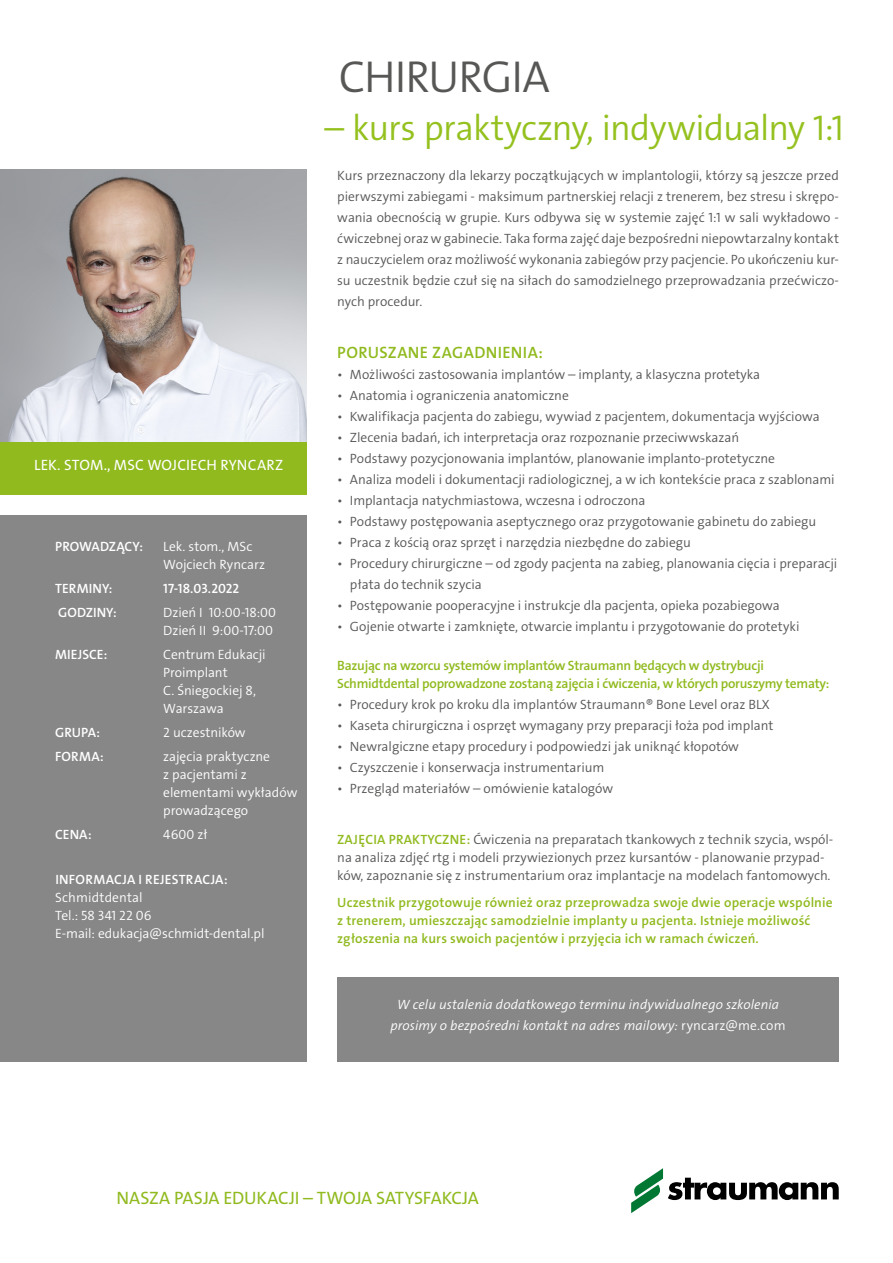
<style>
.page{position:relative;width:893px;height:1263px;background:#fff}
.page>*{position:absolute;margin:0;border:0;box-sizing:border-box;transform-origin:0 0}
.t1{font:45px "The Sans LP4 Se Lig";letter-spacing:-.025em;color:#575756}
.t2{font:36px "The Sans LP4 Se Lig";letter-spacing:-.02em;color:#95c11f}
.t3{font:18px "The Sans LP5 Plain";letter-spacing:-.01em;color:#90ba1e}
.t4{font:16.5px "The Sans LP6 Se Bld";letter-spacing:.02em;color:#90ba1e}
.t5{font:15px "The Sans LP5 Plain";letter-spacing:.01em;color:#fff}
.t6{font:13.5px/21px "The Sans LP4 Se Lig";color:#575756}
.t7{font:13.5px/18px "The Sans LP4 Se Lig";letter-spacing:-.005em;color:#fff}
.t8{font:13.5px/18px "The Sans LP6 Se Bld";letter-spacing:.005em;color:#90ba1e}
.t9{font:13.5px/18px "The Sans LP6 Se Bld";letter-spacing:-.02em;color:#90ba1e}
.t10{font:13.5px/21px "The Sans LP4 Se Lig IT";letter-spacing:.005em;color:#fff;text-align:center}
.t11{font:13.5px "The Sans LP6 Se Bld";letter-spacing:.005em;color:#fff}
.s1{font-family:"The Sans LP6 Se Bld";color:#90ba1e}
.s2{font-family:"The Sans LP4 Se Lig"}
</style>
<div class="page">
<img style="left:0;top:169px;width:306px;height:273px">
<div style="left:0;top:442px;width:306px;height:53px;background:#90ba1e"></div>
<div style="left:0;top:515px;width:306px;height:547px;background:#878787"></div>
<svg style="left:631px;top:1168px;width:208px;height:45px"></svg>
<div style="left:337px;top:978px;width:502px;height:84px;background:#878787"></div>
<p class="t5" style="left:34px;top:455px;width:251px">LEK. STOM., MSC WOJCIECH RYNCARZ</p>
<p class="t11" style="left:55px;top:537px;width:89px">PROWADZĄCY:</p>
<p class="t7" style="left:163px;top:537px;width:103px">Lek. stom., MSc<br>Wojciech Ryncarz</p>
<p class="t11" style="left:55px;top:579px;width:59px">TERMINY:</p>
<p class="t11" style="left:163px;top:579px;width:78px">17-18.03.2022</p>
<p class="t11" style="left:58px;top:603px;width:60px">GODZINY:</p>
<p class="t7" style="left:163px;top:603px;width:114px">Dzień I 10:00-18:00<br>Dzień II 9:00-17:00</p>
<p class="t11" style="left:55px;top:645px;width:54px">MIEJSCE:</p>
<p class="t7" style="left:163px;top:645px;width:104px">Centrum Edukacji<br>Proimplant<br>C. Śniegockiej 8,<br>Warszawa</p>
<p class="t11" style="left:55px;top:723px;width:46px">GRUPA:</p>
<p class="t7" style="left:163px;top:723px;width:84px">2 uczestników</p>
<p class="t11" style="left:55px;top:747px;width:50px">FORMA:</p>
<p class="t7" style="left:163px;top:747px;width:136px">zajęcia praktyczne<br>z pacjentami z elementami wykładów prowadzącego</p>
<p class="t11" style="left:55px;top:825px;width:38px">CENA:</p>
<p class="t7" style="left:163px;top:825px;width:46px">4600 zł</p>
<p class="t11" style="left:55px;top:870px;width:174px">INFORMACJA I REJESTRACJA:</p>
<p class="t7" style="left:55px;top:888px;width:211px">Schmidtdental<br>Tel.: 58 341 22 06<br>E-mail: edukacja@schmidt-dental.pl</p>
<h1 class="t1" style="left:339px;top:48px;width:213px">CHIRURGIA</h1>
<h2 class="t2" style="left:324px;top:105px;width:521px">– kurs praktyczny, indywidualny 1:1</h2>
<p class="t6" style="left:337px;top:165px;width:503px;text-align:justify">Kurs przeznaczony dla lekarzy początkujących w implantologii, którzy są jeszcze przed pierwszymi zabiegami - maksimum partnerskiej relacji z trenerem, bez stresu i skrępo&shy;wania obecnością w grupie. Kurs odbywa się w systemie zajęć 1:1 w sali wykładowo - ćwiczebnej oraz w gabinecie. Taka forma zajęć daje bezpośredni niepowtarzalny kontakt z nauczycielem oraz możliwość wykonania zabiegów przy pacjencie. Po ukończeniu kur&shy;su uczestnik będzie czuł się na siłach do samodzielnego przeprowadzania przećwiczo&shy;nych procedur.</p>
<p class="t4" style="left:337px;top:342px;width:207px">PORUSZANE ZAGADNIENIA:</p>
<p class="t6" style="left:337px;top:364px;width:424px">• Możliwości zastosowania implantów – implanty, a klasyczna protetyka</p>
<p class="t6" style="left:337px;top:385px;width:233px">• Anatomia i ograniczenia anatomiczne</p>
<p class="t6" style="left:337px;top:406px;width:484px">• Kwalifikacja pacjenta do zabiegu, wywiad z pacjentem, dokumentacja wyjściowa</p>
<p class="t6" style="left:337px;top:427px;width:403px">• Zlecenia badań, ich interpretacja oraz rozpoznanie przeciwwskazań</p>
<p class="t6" style="left:337px;top:448px;width:439px">• Podstawy pozycjonowania implantów, planowanie implanto-protetyczne</p>
<p class="t6" style="left:337px;top:469px;width:499px">• Analiza modeli i dokumentacji radiologicznej, a w ich kontekście praca z szablonami</p>
<p class="t6" style="left:337px;top:490px;width:310px">• Implantacja natychmiastowa, wczesna i odroczona</p>
<p class="t6" style="left:337px;top:511px;width:480px">• Podstawy postępowania aseptycznego oraz przygotowanie gabinetu do zabiegu</p>
<p class="t6" style="left:337px;top:532px;width:355px">• Praca z kością oraz sprzęt i narzędzia niezbędne do zabiegu</p>
<p class="t6" style="left:350px;top:553px;width:489px;text-indent:-13px">• Procedury chirurgiczne – od zgody pacjenta na zabieg, planowania cięcia i preparacji płata do technik szycia</p>
<p class="t6" style="left:337px;top:595px;width:444px">• Postępowanie pooperacyjne i instrukcje dla pacjenta, opieka pozabiegowa</p>
<p class="t6" style="left:337px;top:616px;width:464px">• Gojenie otwarte i zamknięte, otwarcie implantu i przygotowanie do protetyki</p>
<p class="t9" style="left:337px;top:657px;width:494px">Bazując na wzorcu systemów implantów Straumann będących w dystrybucji<br>Schmidtdental poprowadzone zostaną zajęcia i ćwiczenia, w których poruszymy tematy:</p>
<p class="t6" style="left:337px;top:694px;width:434px">• Procedury krok po kroku dla implantów Straumann® Bone Level oraz BLX</p>
<p class="t6" style="left:337px;top:715px;width:438px">• Kaseta chirurgiczna i osprzęt wymagany przy preparacji łoża pod implant</p>
<p class="t6" style="left:337px;top:736px;width:403px">• Newralgiczne etapy procedury i podpowiedzi jak uniknąć kłopotów</p>
<p class="t6" style="left:337px;top:757px;width:269px">• Czyszczenie i konserwacja instrumentarium</p>
<p class="t6" style="left:337px;top:778px;width:278px">• Przegląd materiałów – omówienie katalogów</p>
<p class="t6" style="left:337px;top:831px;width:498px;line-height:18px"><span class="s1">ZAJĘCIA PRAKTYCZNE:</span> Ćwiczenia na preparatach tkankowych z technik szycia, wspól&shy;na analiza zdjęć rtg i modeli przywiezionych przez kursantów - planowanie przypad&shy;ków, zapoznanie się z instrumentarium oraz implantacje na modelach fantomowych.</p>
<p class="t8" style="left:337px;top:894px;width:497px">Uczestnik przygotowuje również oraz przeprowadza swoje dwie operacje wspólnie z trenerem, umieszczając samodzielnie implanty u pacjenta. Istnieje możliwość zgłoszenia na kurs swoich pacjentów i przyjęcia ich w ramach ćwiczeń.</p>
<p class="t10" style="left:390px;top:994px;width:397px">W celu ustalenia dodatkowego terminu indywidualnego szkolenia prosimy o bezpośredni kontakt na adres mailowy: <span class="s2">ryncarz@me.com</span></p>
<h3 class="t3" style="left:116px;top:1186px;width:364px">NASZA PASJA EDUKACJI – TWOJA SATYSFAKCJA</h3>
</div>
